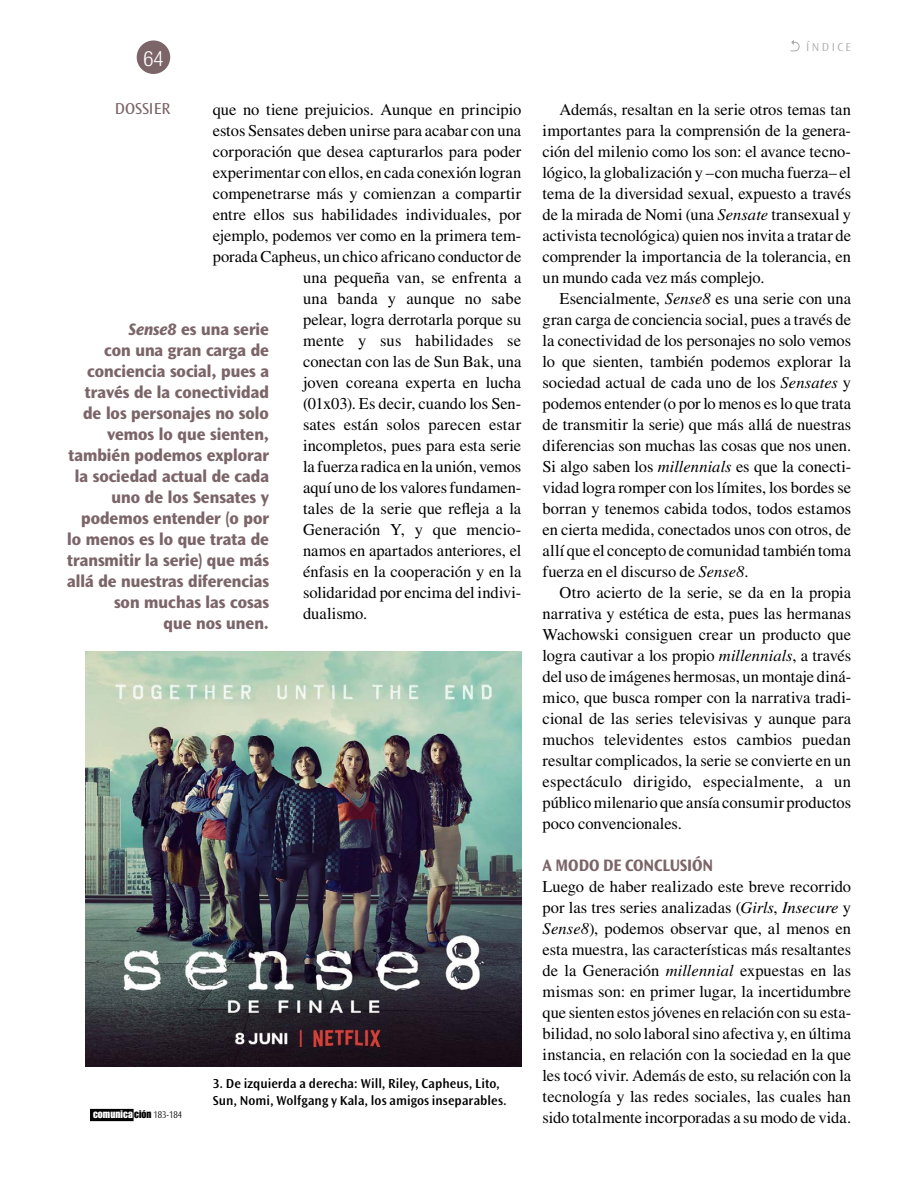
<style>
.page{position:relative;width:915px;height:1191px;background:#fff}
.page>*{position:absolute;margin:0;border:0;box-sizing:border-box;transform-origin:0 0}
.t1{font:300 condensed 21px "Helvetica Neue LT Std";color:#fff}
.t2{font:800 expanded 17.25px/21px "Ocean Sans Std";color:#7b6569;text-align:right;scale:.8 1}
.t3{font:700 semi-expanded 17.25px "Ocean Sans Std";letter-spacing:-.005em;color:#7b6569;scale:.9 1}
.t4{font:16.5px/21px "Times LT Std";color:#000;text-align:justify}
.t5{font:16.5px "Ocean Sans Std";color:#7b6569}
.t6{font:600 13.5px/16.5px "Ocean Sans Std";letter-spacing:.005em;color:#000}
.t7{font:300 12px "Ocean Sans Std";letter-spacing:.2em;color:#a7a9ac}
.t8{font:10.8px "Impact LT Std";letter-spacing:.01em;color:#fff}
.s1{font-style:italic}
.s2{color:#000}
.s3{font-family:"Ocean Sans Std";font-weight:300;font-size:10.2px;color:#000}
</style>
<div class="page">
<div style="left:91px;top:1109px;width:42px;height:11px;background:#000"></div>
<div style="left:137px;top:40px;width:33px;height:34px;background:#7b6569;border-radius:50%"></div>
<svg style="left:790px;top:40px;width:9px;height:11px"></svg>
<img style="left:85px;top:651px;width:436px;height:415px">
<p class="t1" style="left:143px;top:46px;width:22px">64</p>
<p class="t5" style="left:115px;top:99px;width:57px">DOSSIER</p>
<p class="t4" style="left:213px;top:98px;width:310px">que no tiene prejuicios. Aunque en principio</p>
<p class="t4" style="left:213px;top:119px;width:310px">estos Sensates deben unirse para acabar con una</p>
<p class="t4" style="left:213px;top:140px;width:310px">corporación que desea capturarlos para poder</p>
<p class="t4" style="left:213px;top:161px;width:310px">experimentar con ellos, en cada conexión logran</p>
<p class="t4" style="left:213px;top:182px;width:310px">compenetrarse más y comienzan a compartir</p>
<p class="t4" style="left:213px;top:203px;width:310px">entre ellos sus habilidades individuales, por</p>
<p class="t4" style="left:213px;top:224px;width:310px">ejemplo, podemos ver como en la primera tem-</p>
<p class="t4" style="left:213px;top:245px;width:310px">porada Capheus, un chico africano conductor de</p>
<p class="t4" style="left:303px;top:266px;width:220px">una pequeña van, se enfrenta a</p>
<p class="t4" style="left:303px;top:287px;width:220px">una banda y aunque no sabe</p>
<p class="t4" style="left:303px;top:308px;width:220px">pelear, logra derrotarla porque su</p>
<p class="t4" style="left:303px;top:329px;width:220px">mente y sus habilidades se</p>
<p class="t4" style="left:303px;top:350px;width:220px">conectan con las de Sun Bak, una</p>
<p class="t4" style="left:303px;top:371px;width:220px">joven coreana experta en lucha</p>
<p class="t4" style="left:303px;top:392px;width:220px">(01x03). Es decir, cuando los Sen-</p>
<p class="t4" style="left:303px;top:414px;width:220px">sates están solos parecen estar</p>
<p class="t4" style="left:303px;top:435px;width:220px">incompletos, pues para esta serie</p>
<p class="t4" style="left:303px;top:456px;width:220px">la fuerza radica en la unión, vemos</p>
<p class="t4" style="left:303px;top:477px;width:220px">aquí uno de los valores fundamen-</p>
<p class="t4" style="left:303px;top:498px;width:220px">tales de la serie que refleja a la</p>
<p class="t4" style="left:303px;top:519px;width:220px">Generación Y, y que mencio-</p>
<p class="t4" style="left:303px;top:540px;width:220px">namos en apartados anteriores, el</p>
<p class="t4" style="left:303px;top:561px;width:220px">énfasis en la cooperación y en la</p>
<p class="t4" style="left:303px;top:582px;width:220px">solidaridad por encima del indivi-</p>
<p class="t4" style="left:303px;top:603px;width:66px">dualismo.</p>
<p class="t2" style="left:67px;top:319px;width:254px"><span class="s1">Sense8</span> es una serie<br>con una gran carga de conciencia social, pues a través de la conectividad de los personajes no solo vemos lo que sienten, también podemos explorar la sociedad actual de cada uno de los Sensates y podemos entender (o por lo menos es lo que trata de transmitir la serie) que más allá de nuestras diferencias son muchas las cosas<br>que nos unen.</p>
<p class="t8" style="left:93px;top:1108px;width:91px">comunica <span class="s2">ción</span> <span class="s3">183-184</span></p>
<p class="t6" style="left:213px;top:1075px;width:295px">3. De izquierda a derecha: Will, Riley, Capheus, Lito,<br>Sun, Nomi, Wolfgang y Kala, los amigos inseparables.</p>
<p class="t7" style="left:806px;top:40px;width:46px">ÍNDICE</p>
<p class="t4" style="left:542px;top:99px;width:310px;text-indent:17px">Además, resaltan en la serie otros temas tan importantes para la comprensión de la genera&shy;ción del milenio como los son: el avance tecno&shy;lógico, la globalización y –con mucha fuerza– el tema de la diversidad sexual, expuesto a través de la mirada de Nomi (una <span class="s1">Sensate</span> transexual y activista tecnológica) quien nos invita a tratar de comprender la importancia de la tolerancia, en un mundo cada vez más complejo.</p>
<p class="t4" style="left:542px;top:288px;width:310px;text-indent:17px">Esencialmente, <span class="s1">Sense8</span> es una serie con una gran carga de conciencia social, pues a través de la conectividad de los personajes no solo vemos lo que sienten, también podemos explorar la sociedad actual de cada uno de los <span class="s1">Sensates</span> y podemos entender (o por lo menos es lo que trata de transmitir la serie) que más allá de nuestras diferencias son muchas las cosas que nos unen.<br>Si algo saben los <span class="s1">millennials</span> es que la conecti&shy;vidad logra romper con los límites, los bordes se borran y tenemos cabida todos, todos estamos en cierta medida, conectados unos con otros, de allí que el concepto de comunidad también toma fuerza en el discurso de <span class="s1">Sense8</span>.</p>
<p class="t4" style="left:542px;top:582px;width:310px;text-indent:17px">Otro acierto de la serie, se da en la propia narrativa y estética de esta, pues las hermanas Wachowski consiguen crear un producto que logra cautivar a los propio <span class="s1">millennials</span>, a través del uso de imágenes hermosas, un montaje diná&shy;mico, que busca romper con la narrativa tradi&shy;cional de las series televisivas y aunque para muchos televidentes estos cambios puedan resultar complicados, la serie se convierte en un espectáculo dirigido, especialmente, a un público milenario que ansía consumir productos poco convencionales.</p>
<p class="t3" style="left:542px;top:855px;width:191px">A MODO DE CONCLUSIÓN</p>
<p class="t4" style="left:542px;top:875px;width:310px">Luego de haber realizado este breve recorrido por las tres series analizadas (<span class="s1">Girls</span>, <span class="s1">Insecure</span> y <span class="s1">Sense8</span>), podemos observar que, al menos en esta muestra, las características más resaltantes de la Generación <span class="s1">millennial</span> expuestas en las mismas son: en primer lugar, la incertidumbre que sienten estos jóvenes en relación con su esta&shy;bilidad, no solo laboral sino afectiva y, en última instancia, en relación con la sociedad en la que les tocó vivir. Además de esto, su relación con la tecnología y las redes sociales, las cuales han sido totalmente incorporadas a su modo de vida.</p>
</div>
